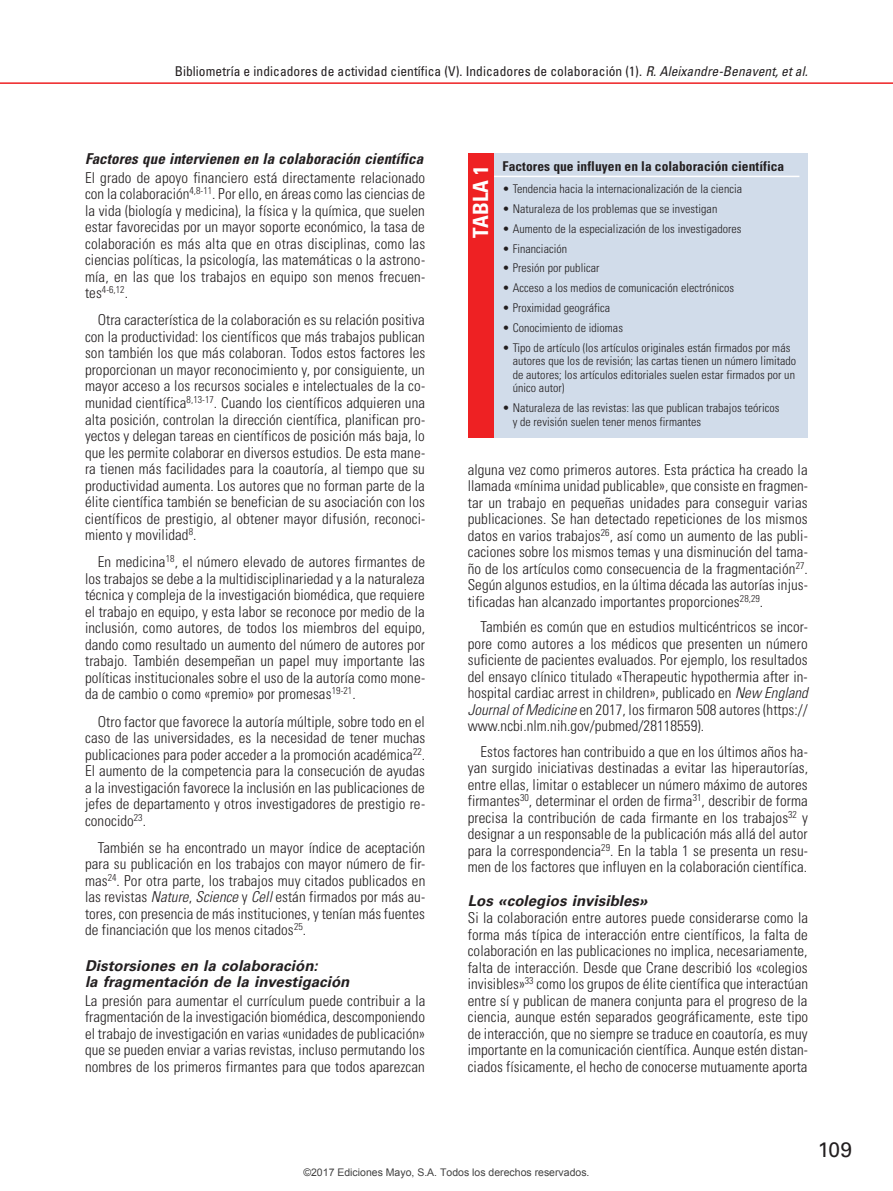
<style>
.page{position:relative;width:893px;height:1191px;background:#fff}
.page>*{position:absolute;margin:0;border:0;box-sizing:border-box;transform-origin:0 0}
._10_TABLA_CABECERA{font:700 condensed 21px "Univers LT Std";letter-spacing:.005em;color:#fff}
.FOLIO_MANUAL{font:21px "Univers LT Std";color:#231f20}
._08_TEXTO_GENERAL{font:300 condensed 15px/16.5px "Univers LT Std";letter-spacing:.005em;color:#231f20;text-align:justify}
._07_TEXTO_GENERAL_SI{font:300 condensed 15px/16.5px "Univers LT Std";letter-spacing:.005em;color:#231f20;text-align:justify}
._05_LADILLO_2{font:italic 700 15px/16.5px "Univers LT Std";letter-spacing:.005em;color:#231f20}
._05_LADILLO_2-2{font:italic 700 condensed 15px "Univers LT Std";letter-spacing:.005em;color:#231f20}
.t1{font:condensed 13.5px "Univers LT Std";letter-spacing:.005em;color:#231f20}
._11_Tabla_ladillo_1{font:700 condensed 13.5px "Univers LT Std";letter-spacing:.005em;color:#231f20}
._13_Tabla_texto_gral{font:300 condensed 12px/13.5px "Univers LT Std";letter-spacing:.005em;color:#231f20}
.t2{font:10.5px "Arial";color:rgb(0 0 0/.75)}
._07_TEXTO_GENERAL_SI-2{font:300 condensed 9.9px "Univers LT Std";color:#231f20}
.s1{font-style:italic}
.s2{font-size:15px}
</style>
<div class="page">
<hr style="left:0;top:82px;width:893px;height:2px;background:#ee2123">
<div style="left:481px;top:153px;width:327px;height:285px;background:#d1dcea"></div>
<hr style="left:481px;top:176px;width:318px;height:1px;background:#fff">
<div style="left:468px;top:153px;width:25px;height:285px;background:#ee2123"></div>
<p class="t1" style="left:175px;top:63px;width:635px">Bibliometría e indicadores de actividad científica (V). Indicadores de colaboración (1). <span class="s1">R. Aleixandre-Benavent, et al.</span></p>
<p class="_05_LADILLO_2-2" style="left:85px;top:149px;width:340px">Factores que intervienen en la colaboración científica</p>
<p class="_07_TEXTO_GENERAL_SI" style="left:85px;top:169px;width:342px">El grado de apoyo financiero está directamente relacionado con la colaboración<sup>4,8-11</sup>. Por ello, en áreas como las ciencias de la vida (biología y medicina), la física y la química, que suelen estar favorecidas por un mayor soporte económico, la tasa de colaboración es más alta que en otras disciplinas, como las ciencias políticas, la psicología, las matemáticas o la astrono&shy;mía, en las que los trabajos en equipo son menos frecuen-</p>
<p class="_07_TEXTO_GENERAL_SI-2" style="left:85px;top:284px;width:44px"><span class="s2">tes</span>4-6,12<span class="s2">.</span></p>
<p class="_08_TEXTO_GENERAL" style="left:85px;top:312px;width:342px;text-indent:13px">Otra característica de la colaboración es su relación positiva con la productividad: los científicos que más trabajos publican son también los que más colaboran. Todos estos factores les proporcionan un mayor reconocimiento y, por consiguiente, un mayor acceso a los recursos sociales e intelectuales de la co&shy;munidad científica<sup>8,13-17</sup>. Cuando los científicos adquieren una alta posición, controlan la dirección científica, planifican pro&shy;yectos y delegan tareas en científicos de posición más baja, lo que les permite colaborar en diversos estudios. De esta mane&shy;ra tienen más facilidades para la coautoría, al tiempo que su productividad aumenta. Los autores que no forman parte de la élite científica también se benefician de su asociación con los científicos de prestigio, al obtener mayor difusión, reconoci&shy;miento y movilidad<sup>8</sup>.</p>
<p class="_08_TEXTO_GENERAL" style="left:85px;top:554px;width:342px;text-indent:13px">En medicina<sup>18</sup>, el número elevado de autores firmantes de los trabajos se debe a la multidisciplinariedad y a la naturaleza técnica y compleja de la investigación biomédica, que requiere el trabajo en equipo, y esta labor se reconoce por medio de la inclusión, como autores, de todos los miembros del equipo, dando como resultado un aumento del número de autores por trabajo. También desempeñan un papel muy importante las políticas institucionales sobre el uso de la autoría como mone&shy;da de cambio o como «premio» por promesas<sup>19-21</sup>.</p>
<p class="_08_TEXTO_GENERAL" style="left:85px;top:713px;width:342px;text-indent:13px">Otro factor que favorece la autoría múltiple, sobre todo en el caso de las universidades, es la necesidad de tener muchas publicaciones para poder acceder a la promoción académica<sup>22</sup>.<br>El aumento de la competencia para la consecución de ayudas a la investigación favorece la inclusión en las publicaciones de jefes de departamento y otros investigadores de prestigio re&shy;conocido<sup>23</sup>.</p>
<p class="_08_TEXTO_GENERAL" style="left:85px;top:839px;width:342px;text-indent:13px">También se ha encontrado un mayor índice de aceptación para su publicación en los trabajos con mayor número de fir&shy;mas<sup>24</sup>. Por otra parte, los trabajos muy citados publicados en las revistas <span class="s1">Nature</span>, <span class="s1">Science</span> y <span class="s1">Cell</span> están firmados por más au&shy;tores, con presencia de más instituciones, y tenían más fuentes de financiación que los menos citados<sup>25</sup>.</p>
<p class="_05_LADILLO_2" style="left:85px;top:957px;width:266px">Distorsiones en la colaboración:<br>la fragmentación de la investigación</p>
<p class="_07_TEXTO_GENERAL_SI" style="left:85px;top:992px;width:342px">La presión para aumentar el currículum puede contribuir a la fragmentación de la investigación biomédica, descomponiendo el trabajo de investigación en varias «unidades de publicación» que se pueden enviar a varias revistas, incluso permutando los nombres de los primeros firmantes para que todos aparezcan</p>
<p class="_10_TABLA_CABECERA" style="left:468px;top:237px;width:73px;rotate:-90deg">TABLA 1</p>
<p class="_11_Tabla_ladillo_1" style="left:503px;top:158px;width:283px">Factores que influyen en la colaboración científica</p>
<p class="_13_Tabla_texto_gral" style="left:503px;top:182px;width:241px">• Tendencia hacia la internacionalización de la ciencia</p>
<p class="_13_Tabla_texto_gral" style="left:503px;top:202px;width:216px">• Naturaleza de los problemas que se investigan</p>
<p class="_13_Tabla_texto_gral" style="left:503px;top:222px;width:240px">• Aumento de la especialización de los investigadores</p>
<p class="_13_Tabla_texto_gral" style="left:503px;top:241px;width:66px">• Financiación</p>
<p class="_13_Tabla_texto_gral" style="left:503px;top:261px;width:98px">• Presión por publicar</p>
<p class="_13_Tabla_texto_gral" style="left:503px;top:281px;width:233px">• Acceso a los medios de comunicación electrónicos</p>
<p class="_13_Tabla_texto_gral" style="left:503px;top:301px;width:109px">• Proximidad geográfica</p>
<p class="_13_Tabla_texto_gral" style="left:503px;top:321px;width:122px">• Conocimiento de idiomas</p>
<p class="_13_Tabla_texto_gral" style="left:513px;top:341px;width:285px;text-indent:-10px">• Tipo de artículo (los artículos originales están firmados por más autores que los de revisión; las cartas tienen un número limitado de autores; los artículos editoriales suelen estar firmados por un único autor)</p>
<p class="_13_Tabla_texto_gral" style="left:513px;top:401px;width:268px;text-indent:-10px">• Naturaleza de las revistas: las que publican trabajos teóricos y de revisión suelen tener menos firmantes</p>
<p class="_07_TEXTO_GENERAL_SI" style="left:468px;top:461px;width:342px">alguna vez como primeros autores. Esta práctica ha creado la llamada «mínima unidad publicable», que consiste en fragmen&shy;tar un trabajo en pequeñas unidades para conseguir varias publicaciones. Se han detectado repeticiones de los mismos datos en varios trabajos<sup>26</sup>, así como un aumento de las publi&shy;caciones sobre los mismos temas y una disminución del tama&shy;ño de los artículos como consecuencia de la fragmentación<sup>27</sup>.<br>Según algunos estudios, en la última década las autorías injus&shy;tificadas han alcanzado importantes proporciones<sup>28,29</sup>.</p>
<p class="_08_TEXTO_GENERAL" style="left:468px;top:618px;width:342px;text-indent:13px">También es común que en estudios multicéntricos se incor&shy;pore como autores a los médicos que presenten un número suficiente de pacientes evaluados. Por ejemplo, los resultados del ensayo clínico titulado «Therapeutic hypothermia after in&shy;hospital cardiac arrest in children», publicado en <span class="s1">New England Journal of Medicine</span> en 2017, los firmaron 508 autores (https:// www.ncbi.nlm.nih.gov/pubmed/28118559).</p>
<p class="_08_TEXTO_GENERAL" style="left:468px;top:743px;width:342px;text-indent:13px">Estos factores han contribuido a que en los últimos años ha&shy;yan surgido iniciativas destinadas a evitar las hiperautorías, entre ellas, limitar o establecer un número máximo de autores firmantes<sup>30</sup>, determinar el orden de firma<sup>31</sup>, describir de forma precisa la contribución de cada firmante en los trabajos<sup>32</sup> y designar a un responsable de la publicación más allá del autor para la correspondencia<sup>29</sup>. En la tabla 1 se presenta un resu&shy;men de los factores que influyen en la colaboración científica.</p>
<p class="_05_LADILLO_2" style="left:468px;top:893px;width:181px">Los «colegios invisibles»</p>
<p class="_07_TEXTO_GENERAL_SI" style="left:468px;top:909px;width:342px">Si la colaboración entre autores puede considerarse como la forma más típica de interacción entre científicos, la falta de colaboración en las publicaciones no implica, necesariamente, falta de interacción. Desde que Crane describió los «colegios invisibles»<sup>33</sup> como los grupos de élite científica que interactúan entre sí y publican de manera conjunta para el progreso de la ciencia, aunque estén separados geográficamente, este tipo de interacción, que no siempre se traduce en coautoría, es muy importante en la comunicación científica. Aunque estén distan&shy;ciados físicamente, el hecho de conocerse mutuamente aporta</p>
<p class="t2" style="left:303px;top:1165px;width:288px">©2017 Ediciones Mayo, S.A. Todos los derechos reservados.</p>
<p class="FOLIO_MANUAL" style="left:818px;top:1136px;width:36px">109</p>
</div>
